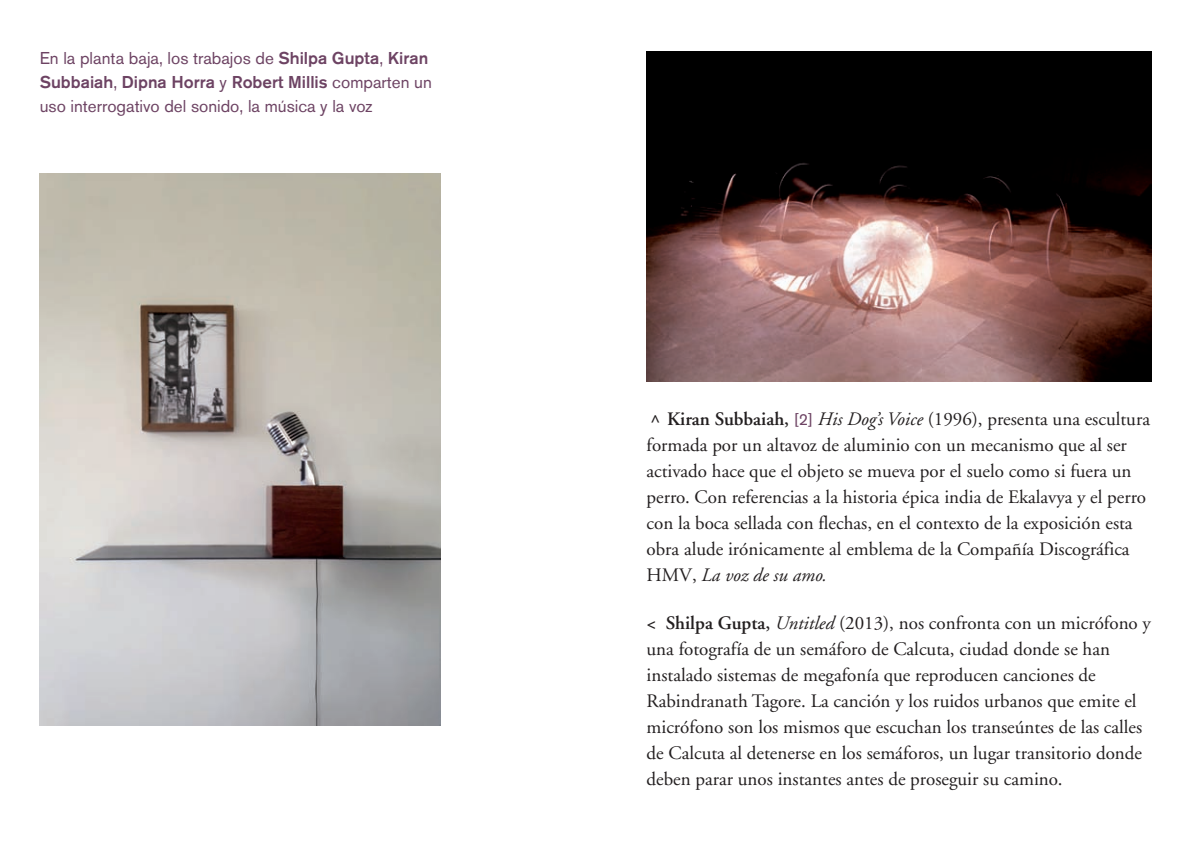
<style>
.page{position:relative;width:1191px;height:851px;background:#fff}
.page>*{position:absolute;margin:0;border:0;box-sizing:border-box;transform-origin:0 0}
.t1{font:19px/26px "Adobe Garamond";color:#231f20}
.t2{font:19px "Adobe Garamond Italic Os F";color:#231f20}
.t3{font:600 19px "Adobe Garamond";color:#231f20}
.t4{font:17px/24px "Akzidenz Grotesk BE";color:#6d4363}
.s1{font-weight:500}
.s2{font-weight:600}
.s3{font-family:"Akzidenz Grotesk BE";font-size:16px;color:#6d4363}
.s4{font-family:"Adobe Garamond Italic Os F"}
.s5{font-family:"Adobe Garamond"}
</style>
<div class="page">
<img style="left:646px;top:51px;width:505px;height:331px">
<img style="left:40px;top:173px;width:400px;height:552px">
<p class="t4" style="left:40px;top:48px;width:394px">En la planta baja, los trabajos de <span class="s1">Shilpa Gupta</span>, <span class="s1">Kiran<br>Subbaiah</span>, <span class="s1">Dipna Horra</span> y <span class="s1">Robert Millis</span> comparten un uso interrogativo del sonido, la música y la voz</p>
<p class="t1" style="left:646px;top:407px;width:505px;text-indent:21px"><span class="s2">Kiran Subbaiah,</span> <span class="s3">[2]</span> <span class="s4">His Dog’s Voice</span> (1996), presenta una escultura formada por un altavoz de aluminio con un mecanismo que al ser activado hace que el objeto se mueva por el suelo como si fuera un perro. Con referencias a la historia épica india de Ekalavya y el perro con la boca sellada con flechas, en el contexto de la exposición esta obra alude irónicamente al emblema de la Compañía Discográfica</p>
<p class="t2" style="left:646px;top:567px;width:182px"><span class="s5">HMV,</span> La voz de su amo.</p>
<p class="t3" style="left:665px;top:414px;width:11px;rotate:90deg">&lt;</p>
<p class="t1" style="left:646px;top:611px;width:506px"><span class="s2">&lt; Shilpa Gupta,</span> <span class="s4">Untitled</span> (2013), nos confronta con un micrófono y una fotografía de un semáforo de Calcuta, ciudad donde se han instalado sistemas de megafonía que reproducen canciones de Rabindranath Tagore. La canción y los ruidos urbanos que emite el micrófono son los mismos que escuchan los transeúntes de las calles de Calcuta al detenerse en los semáforos, un lugar transitorio donde deben parar unos instantes antes de proseguir su camino.</p>
</div>
